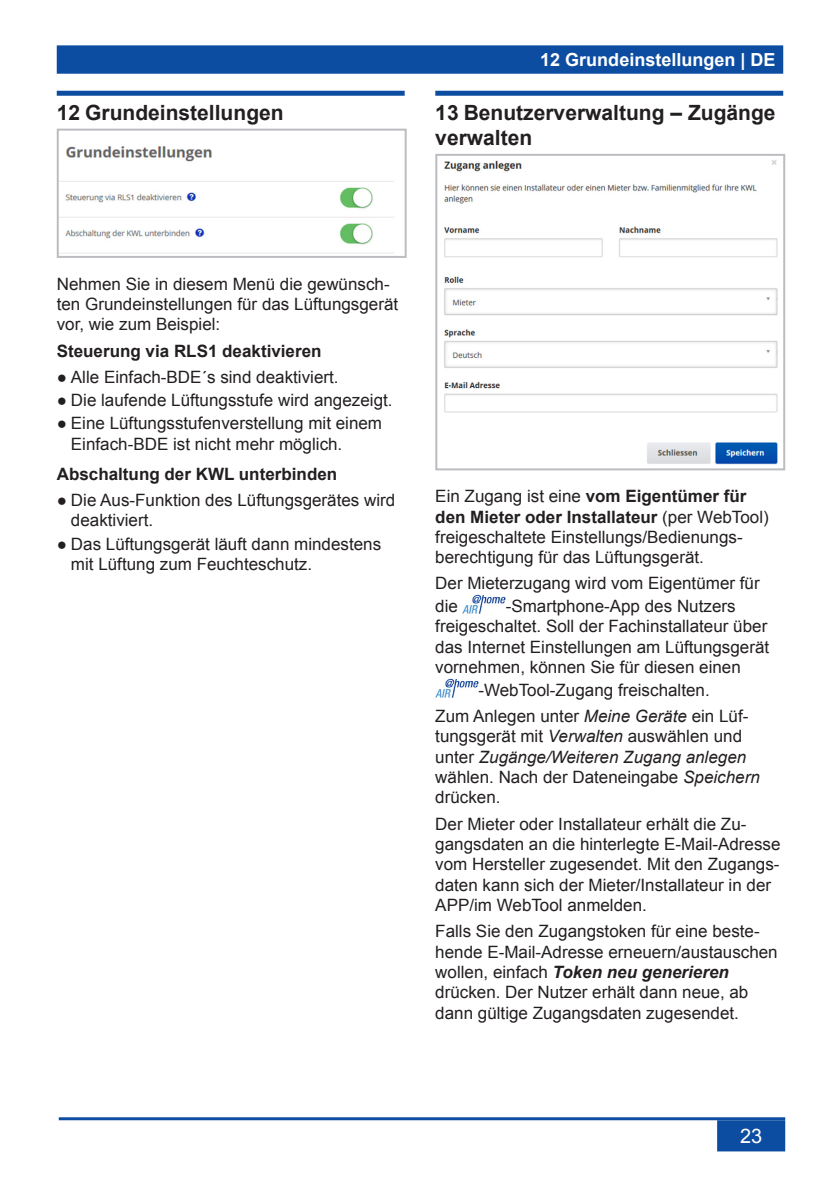
<style>
.page{position:relative;width:840px;height:1191px;background:#fff}
.page>*{position:absolute;margin:0;border:0;box-sizing:border-box;transform-origin:0 0}
.t1{font:700 21px/25.2px "Arial";color:#231f20}
.t2{font:20px "Arial";color:#fff}
.t3{font:700 18px "Arial";color:#fff}
.t4{font:17px/20.4px "Arial";color:#231f20}
.t5{font:700 17px "Arial";color:#231f20}
.s1{font-weight:700}
.s2{font-style:italic}
.s3{font-weight:700;font-style:italic}
</style>
<div class="page">
<div style="left:58px;top:46px;width:723px;height:27px;background:#0d4da1"></div>
<div style="left:57px;top:45px;width:725px;height:29px;border:2px solid #0d4da1"></div>
<hr style="left:59px;top:1117px;width:725px;height:3px;background:#0d4da1">
<div style="left:717px;top:1121px;width:66px;height:29px;background:#0d4da1"></div>
<div style="left:716px;top:1120px;width:68px;height:31px;border:2px solid #0d4da1"></div>
<div style="left:57px;top:91px;width:347px;height:5px;background:#0d4da1"></div>
<img style="left:60px;top:146px;width:334px;height:108px">
<div style="left:57px;top:129px;width:349px;height:129px;border:2px solid #bcbdc0"></div>
<div style="left:435px;top:91px;width:347px;height:5px;background:#0d4da1"></div>
<img style="left:444px;top:160px;width:334px;height:305px">
<div style="left:435px;top:154px;width:349px;height:316px;border:2px solid #bcbdc0"></div>
<img style="left:462px;top:595px;width:43px;height:19px">
<img style="left:435px;top:678px;width:43px;height:19px">
<p class="t1" style="left:57px;top:100px;width:228px">12 Grundeinstellungen</p>
<p class="t3" style="left:540px;top:48px;width:237px">12 Grundeinstellungen | DE</p>
<p class="t1" style="left:435px;top:100px;width:341px">13 Benutzerverwaltung – Zugänge verwalten</p>
<p class="t4" style="left:57px;top:274px;width:343px">Nehmen Sie in diesem Menü die gewünsch&shy;ten Grundeinstellungen für das Lüftungsgerät vor, wie zum Beispiel:</p>
<p class="t5" style="left:57px;top:339px;width:266px">Steuerung via RLS1 deaktivieren</p>
<p class="t4" style="left:57px;top:366px;width:283px">● Alle Einfach-BDE´s sind deaktiviert.</p>
<p class="t4" style="left:57px;top:390px;width:337px">● Die laufende Lüftungsstufe wird angezeigt.</p>
<p class="t4" style="left:71px;top:413px;width:312px;text-indent:-14px">● Eine Lüftungsstufenverstellung mit einem<br>Einfach-BDE ist nicht mehr möglich.</p>
<p class="t5" style="left:57px;top:462px;width:282px">Abschaltung der KWL unterbinden</p>
<p class="t4" style="left:71px;top:490px;width:326px;text-indent:-14px">● Die Aus-Funktion des Lüftungsgerätes wird deaktiviert.</p>
<p class="t4" style="left:71px;top:534px;width:311px;text-indent:-14px">● Das Lüftungsgerät läuft dann mindestens mit Lüftung zum Feuchteschutz.</p>
<p class="t4" style="left:435px;top:486px;width:335px">Ein Zugang ist eine <span class="s1">vom Eigentümer für den Mieter oder Installateur</span> (per WebTool) freigeschaltete Einstellungs/Bedienungs&shy;berechtigung für das Lüftungsgerät.</p>
<p class="t4" style="left:435px;top:572px;width:326px;line-height:22.6px">Der Mieterzugang wird vom Eigentümer für die</p>
<p class="t4" style="left:435px;top:596px;width:335px;text-indent:70px">-Smartphone-App des Nutzers freigeschaltet. Soll der Fachinstallateur über das Internet Einstellungen am Lüftungsgerät vornehmen, können Sie für diesen einen</p>
<p class="t4" style="left:435px;top:677px;width:314px;line-height:26px;text-align:center">-WebTool-Zugang freischalten.<br>Zum Anlegen unter <span class="s2">Meine Geräte</span> ein Lüf-</p>
<p class="t4" style="left:435px;top:726px;width:326px">tungsgerät mit <span class="s2">Verwalten</span> auswählen und unter <span class="s2">Zugänge/Weiteren Zugang anlegen </span>wählen. Nach der Dateneingabe <span class="s2">Speichern </span>drücken.</p>
<p class="t4" style="left:435px;top:813px;width:346px">Der Mieter oder Installateur erhält die Zu&shy;gangsdaten an die hinterlegte E-Mail-Adresse vom Hersteller zugesendet. Mit den Zugangs&shy;daten kann sich der Mieter/Installateur in der APP/im WebTool anmelden.</p>
<p class="t4" style="left:435px;top:921px;width:344px">Falls Sie den Zugangstoken für eine beste&shy;hende E-Mail-Adresse erneuern/austauschen wollen, einfach <span class="s3">Token neu generieren </span>drücken. Der Nutzer erhält dann neue, ab dann gültige Zugangsdaten zugesendet.</p>
<p class="t2" style="left:739px;top:1123px;width:24px">23</p>
</div>
